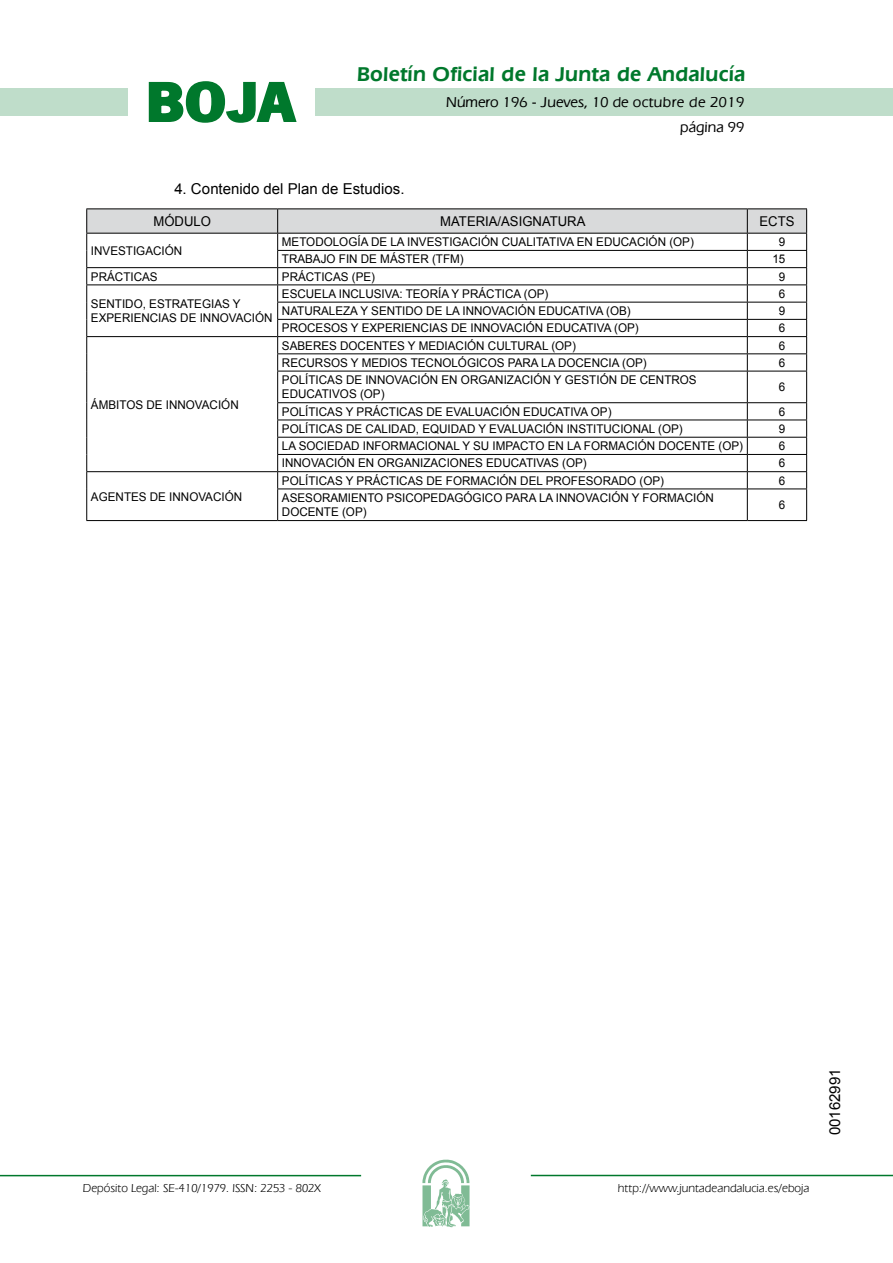
<style>
.page{position:relative;width:893px;height:1263px;background:#fff}
.page>*{position:absolute;margin:0;border:0;box-sizing:border-box;transform-origin:0 0}
.t1{font:700 57.75px "News Got T";color:#00782c;scale:1.14 1}
.t2{font:600 21px "Eras IT Cby BT";letter-spacing:.01em;color:#00782c}
.t3{font:500 15px/24.5px "Eras IT Cby BT";color:#000;text-align:right}
.t4{font:15px "Arial";color:#000}
.t5{font:13.5px "Arial";color:#000}
.t6{font:12px/14.4px "Arial";color:#000}
.t7{font:12px "Eras IT Cby BT";color:#000}
</style>
<div class="page">
<div style="left:315px;top:88px;width:577px;height:28px;background:#bfddca"></div>
<div style="left:0;top:88px;width:128px;height:28px;background:#bfddca"></div>
<hr style="left:0;top:1175px;width:361px;height:1px;background:#00782c">
<svg style="left:422px;top:1159px;width:47px;height:68px"></svg>
<hr style="left:531px;top:1175px;width:361px;height:1px;background:#00782c">
<svg style="left:148px;top:81px;width:149px;height:42px"></svg>
<svg style="left:86px;top:209px;width:721px;height:162px"></svg>
<hr style="left:86px;top:371px;width:1px;height:32px;background:#000">
<hr style="left:277px;top:371px;width:470px;height:1px;background:#000">
<hr style="left:277px;top:371px;width:1px;height:31px;background:#000">
<hr style="left:747px;top:371px;width:60px;height:1px;background:#000">
<hr style="left:747px;top:371px;width:1px;height:31px;background:#000">
<hr style="left:806px;top:371px;width:1px;height:31px;background:#000">
<hr style="left:277px;top:402px;width:470px;height:1px;background:#000">
<hr style="left:747px;top:402px;width:60px;height:1px;background:#000">
<hr style="left:277px;top:420px;width:470px;height:1px;background:#000">
<hr style="left:747px;top:420px;width:60px;height:1px;background:#000">
<hr style="left:277px;top:437px;width:470px;height:1px;background:#000">
<hr style="left:747px;top:437px;width:60px;height:1px;background:#000">
<hr style="left:277px;top:454px;width:470px;height:1px;background:#000">
<hr style="left:747px;top:454px;width:60px;height:1px;background:#000">
<hr style="left:86px;top:471px;width:192px;height:1px;background:#000">
<svg style="left:86px;top:403px;width:1px;height:86px"></svg>
<hr style="left:278px;top:471px;width:469px;height:1px;background:#000">
<svg style="left:277px;top:403px;width:1px;height:86px"></svg>
<hr style="left:747px;top:471px;width:60px;height:1px;background:#000">
<svg style="left:747px;top:403px;width:1px;height:86px"></svg>
<svg style="left:806px;top:403px;width:1px;height:86px"></svg>
<hr style="left:86px;top:489px;width:1px;height:31px;background:#000">
<hr style="left:277px;top:489px;width:470px;height:1px;background:#000">
<hr style="left:277px;top:489px;width:1px;height:31px;background:#000">
<hr style="left:747px;top:489px;width:60px;height:1px;background:#000">
<hr style="left:747px;top:489px;width:1px;height:31px;background:#000">
<hr style="left:806px;top:489px;width:1px;height:31px;background:#000">
<hr style="left:86px;top:520px;width:192px;height:1px;background:#000">
<hr style="left:278px;top:520px;width:469px;height:1px;background:#000">
<hr style="left:747px;top:520px;width:60px;height:1px;background:#000">
<h1 class="t1" style="left:145px;top:68px;width:133px">BOJA</h1>
<h2 class="t2" style="left:357px;top:62px;width:390px">Boletín Oficial de la Junta de Andalucía</h2>
<p class="t3" style="left:446px;top:90px;width:300px">Número 196 - Jueves, 10 de octubre de 2019 página 99</p>
<p class="t4" style="left:174px;top:179px;width:231px">4. Contenido del Plan de Estudios.</p>
<p class="t5" style="left:153px;top:212px;width:59px">MÓDULO</p>
<p class="t5" style="left:440px;top:212px;width:147px">MATERIA/ASIGNATURA</p>
<p class="t5" style="left:759px;top:212px;width:36px">ECTS</p>
<p class="t6" style="left:91px;top:243px;width:93px">INVESTIGACIÓN</p>
<p class="t6" style="left:282px;top:235px;width:413px">METODOLOGÍA DE LA INVESTIGACIÓN CUALITATIVA EN EDUCACIÓN (OP)</p>
<p class="t6" style="left:778px;top:235px;width:8px">9</p>
<p class="t6" style="left:282px;top:252px;width:183px">TRABAJO FIN DE MÁSTER (TFM)</p>
<p class="t6" style="left:772px;top:252px;width:14px">15</p>
<p class="t6" style="left:91px;top:269px;width:68px">PRÁCTICAS</p>
<p class="t6" style="left:282px;top:269px;width:95px">PRÁCTICAS (PE)</p>
<p class="t6" style="left:778px;top:269px;width:8px">9</p>
<p class="t6" style="left:91px;top:297px;width:183px">SENTIDO, ESTRATEGIAS Y<br>EXPERIENCIAS DE INNOVACIÓN</p>
<p class="t6" style="left:282px;top:287px;width:268px">ESCUELA INCLUSIVA: TEORÍA Y PRÁCTICA (OP)</p>
<p class="t6" style="left:778px;top:287px;width:8px">6</p>
<p class="t6" style="left:282px;top:304px;width:350px">NATURALEZA Y SENTIDO DE LA INNOVACIÓN EDUCATIVA (OB)</p>
<p class="t6" style="left:778px;top:304px;width:8px">9</p>
<p class="t6" style="left:282px;top:321px;width:358px">PROCESOS Y EXPERIENCIAS DE INNOVACIÓN EDUCATIVA (OP)</p>
<p class="t6" style="left:778px;top:321px;width:8px">6</p>
<p class="t6" style="left:91px;top:397px;width:149px">ÁMBITOS DE INNOVACIÓN</p>
<p class="t6" style="left:91px;top:489px;width:153px">AGENTES DE INNOVACIÓN</p>
<p class="t6" style="left:282px;top:338px;width:295px">SABERES DOCENTES Y MEDIACIÓN CULTURAL (OP)</p>
<p class="t6" style="left:778px;top:338px;width:8px">6</p>
<p class="t6" style="left:282px;top:356px;width:366px">RECURSOS Y MEDIOS TECNOLÓGICOS PARA LA DOCENCIA (OP)</p>
<p class="t6" style="left:778px;top:356px;width:8px">6</p>
<p class="t6" style="left:282px;top:373px;width:416px">POLÍTICAS DE INNOVACIÓN EN ORGANIZACIÓN Y GESTIÓN DE CENTROS<br>EDUCATIVOS (OP)</p>
<p class="t6" style="left:778px;top:380px;width:8px">6</p>
<p class="t6" style="left:282px;top:404px;width:331px">POLÍTICAS Y PRÁCTICAS DE EVALUACIÓN EDUCATIVA OP)</p>
<p class="t6" style="left:778px;top:404px;width:8px">6</p>
<p class="t6" style="left:282px;top:422px;width:402px">POLÍTICAS DE CALIDAD, EQUIDAD Y EVALUACIÓN INSTITUCIONAL (OP)</p>
<p class="t6" style="left:778px;top:422px;width:8px">9</p>
<p class="t6" style="left:282px;top:439px;width:462px">LA SOCIEDAD INFORMACIONAL Y SU IMPACTO EN LA FORMACIÓN DOCENTE (OP)</p>
<p class="t6" style="left:778px;top:439px;width:8px">6</p>
<p class="t6" style="left:282px;top:456px;width:306px">INNOVACIÓN EN ORGANIZACIONES EDUCATIVAS (OP)</p>
<p class="t6" style="left:778px;top:456px;width:8px">6</p>
<p class="t6" style="left:282px;top:473px;width:384px">POLÍTICAS Y PRÁCTICAS DE FORMACIÓN DEL PROFESORADO (OP)</p>
<p class="t6" style="left:778px;top:473px;width:8px">6</p>
<p class="t6" style="left:282px;top:491px;width:433px">ASESORAMIENTO PSICOPEDAGÓGICO PARA LA INNOVACIÓN Y FORMACIÓN<br>DOCENTE (OP)</p>
<p class="t6" style="left:778px;top:498px;width:8px">6</p>
<p class="t7" style="left:83px;top:1181px;width:239px">Depósito Legal: SE-410/1979. ISSN: 2253 - 802X</p>
<p class="t7" style="left:618px;top:1181px;width:193px">http://www.juntadeandalucia.es/eboja</p>
<p class="t4" style="left:825px;top:1135px;width:68px;rotate:-90deg">00162991</p>
</div>
